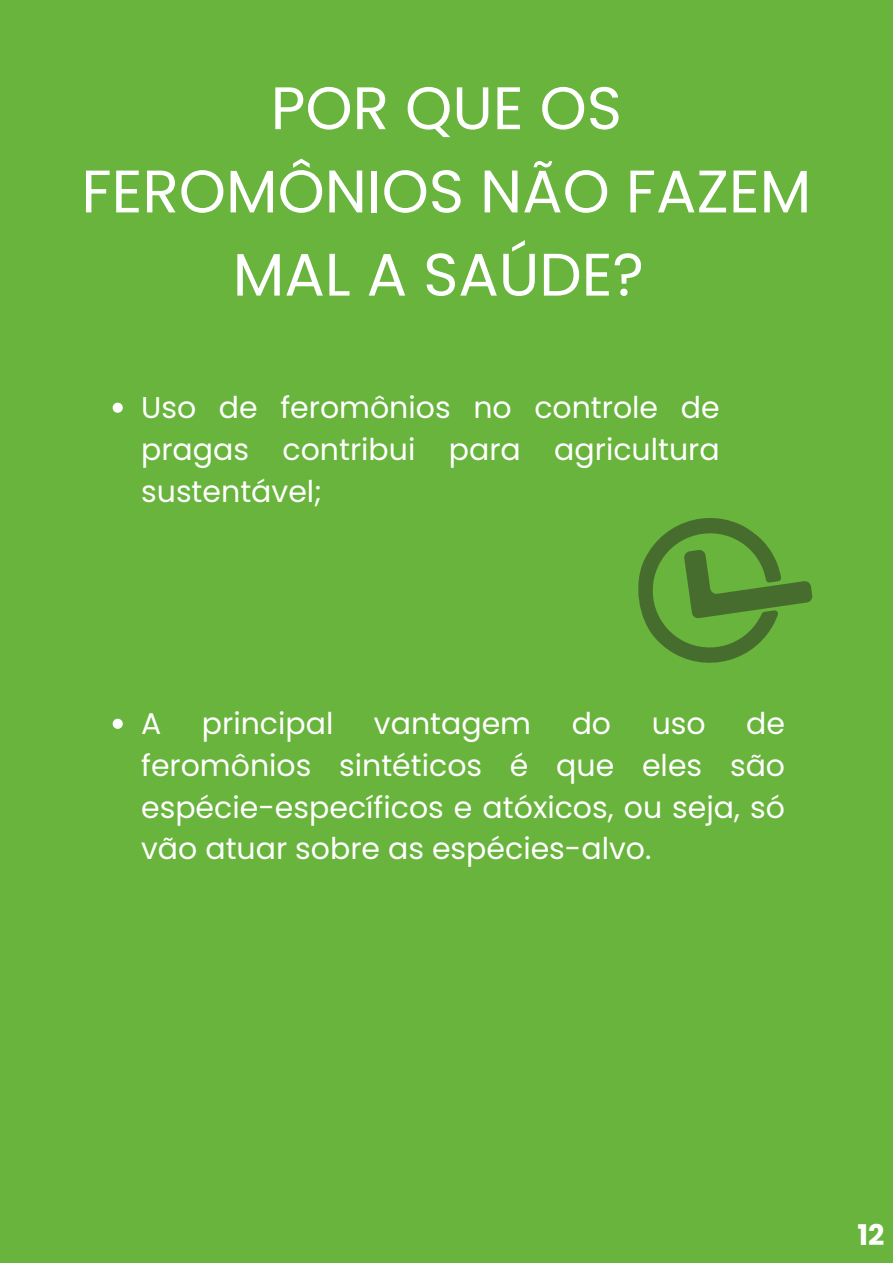
<style>
.page{position:relative;width:893px;height:1264px;background:#fff}
.page>*{position:absolute;margin:0;border:0;box-sizing:border-box;transform-origin:0 0}
.t1{font:60px/83.2px "Poppins";color:#fff;text-align:center}
.t2{font:30px/41.5px "Poppins";color:#fff;text-align:justify}
.t3{font:700 28.5px "Poppins";color:#fff}
</style>
<div class="page">
<div style="left:0;top:0;width:892px;height:1262px;background:#68b43c"></div>
<svg style="left:638px;top:518px;width:175px;height:145px"></svg>
<svg style="left:113px;top:402px;width:10px;height:11px"></svg>
<svg style="left:113px;top:718px;width:10px;height:10px"></svg>
<p class="t1" style="left:81px;top:66px;width:731px">POR QUE OS<br>FEROMÔNIOS NÃO FAZEM<br>MAL A SAÚDE?</p>
<p class="t2" style="left:141px;top:387px;width:580px">Uso de feromônios no controle de pragas contribui para agricultura sustentável;</p>
<p class="t2" style="left:141px;top:703px;width:22px">A</p>
<p class="t2" style="left:202px;top:703px;width:133px">principal</p>
<p class="t2" style="left:374px;top:703px;width:159px">vantagem</p>
<p class="t2" style="left:571px;top:703px;width:41px">do</p>
<p class="t2" style="left:651px;top:703px;width:55px">uso</p>
<p class="t2" style="left:141px;top:703px;width:645px;text-indent:605px">de feromônios sintéticos é que eles são espécie-específicos e atóxicos, ou seja, só vão atuar sobre as espécies-alvo.</p>
<p class="t3" style="left:857px;top:1215px;width:28px">12</p>
</div>
